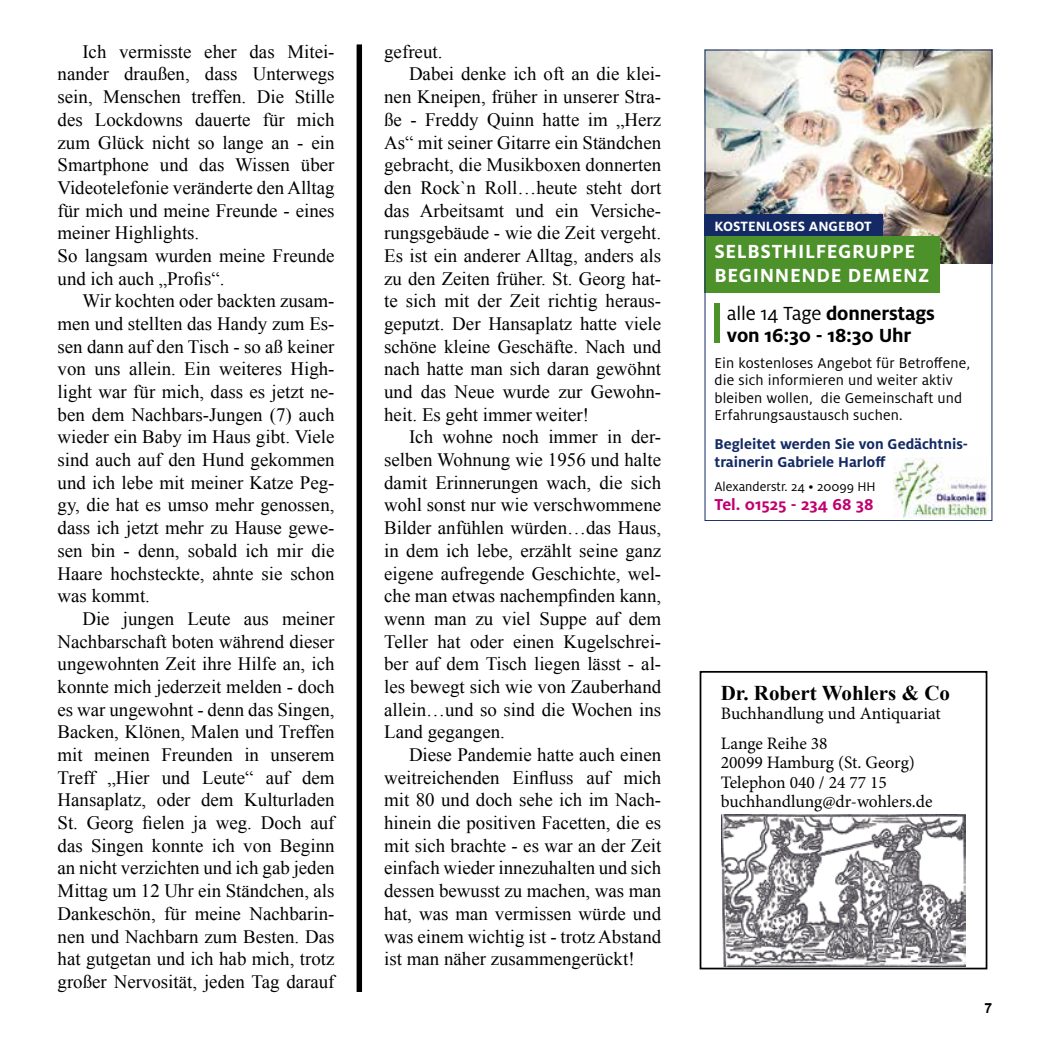
<style>
.page{position:relative;width:1042px;height:1042px;background:#fff}
.page>*{position:absolute;margin:0;border:0;box-sizing:border-box;transform-origin:0 0}
.t1{font:700 21px/22.4px "Milo Pro";letter-spacing:-.01em;color:#000}
.t2{font:700 21px/24.5px "Milo Pro";letter-spacing:.03em;color:#fff}
.t3{font:700 21px "Times New Roman";color:#000}
.t4{font:18.9px/22.8px "Times New Roman";color:#000;text-align:justify}
.t5{font:17.5px/19.2px "Minion Pro";letter-spacing:-.005em;color:#000}
.t6{font:700 17.5px "Milo Pro";color:#c00070}
.t7{font:15.75px/17.5px "Milo Pro";letter-spacing:.01em;color:#000}
.t8{font:700 15.75px/18.9px "Milo Pro";color:#132a64}
.t9{font:700 14.88px "Milo Pro";color:#fff}
.t10{font:14px "Milo Pro";color:#000}
.t11{font:700 14px "Arial";color:#000}
.s1{font-weight:400}
</style>
<div class="page">
<img style="left:706px;top:52px;width:284px;height:212px">
<img style="left:893px;top:457px;width:95px;height:60px">
<div style="left:704px;top:236px;width:236px;height:57px;background:#4d912a"></div>
<div style="left:704px;top:215px;width:179px;height:21px;background:#132a64"></div>
<div style="left:714px;top:303px;width:6px;height:40px;background:#4d912a"></div>
<div style="left:704px;top:50px;width:288px;height:471px;border:1px solid #132a64"></div>
<div style="left:699px;top:671px;width:288px;height:298px;border:2px solid #000"></div>
<img style="left:721px;top:814px;width:245px;height:152px">
<div style="left:357px;top:45px;width:5px;height:947px;background:#000"></div>
<p class="t4" style="left:58px;top:40px;width:279px;text-align:left;text-indent:25px">Ich vermisste eher das Mitei&shy;nander draußen, dass Unterwegs sein, Menschen treffen. Die Stille des Lockdowns dauerte für mich zum Glück nicht so lange an - ein<br>Smartphone und das Wissen über<br>Videotelefonie veränderte den Alltag für mich und meine Freunde - eines meiner Highlights.<br>So langsam wurden meine Freunde und ich auch „Profis“.</p>
<p class="t4" style="left:58px;top:289px;width:279px;text-indent:25px">Wir kochten oder backten zusam&shy;men und stellten das Handy zum Es&shy;sen dann auf den Tisch - so aß keiner von uns allein. Ein weiteres High&shy;light war für mich, dass es jetzt ne&shy;ben dem Nachbars-Jungen (7) auch wieder ein Baby im Haus gibt. Viele sind auch auf den Hund gekommen und ich lebe mit meiner Katze Peg&shy;gy, die hat es umso mehr genossen, dass ich jetzt mehr zu Hause gewe&shy;sen bin - denn, sobald ich mir die Haare hochsteckte, ahnte sie schon was kommt.</p>
<p class="t4" style="left:58px;top:607px;width:279px;text-indent:25px">Die jungen Leute aus meiner Nachbarschaft boten während dieser ungewohnten Zeit ihre Hilfe an, ich konnte mich jederzeit melden - doch es war ungewohnt - denn das Singen, Backen, Klönen, Malen und Treffen mit meinen Freunden in unserem Treff „Hier und Leute“ auf dem Hansaplatz, oder dem Kulturladen St. Georg fielen ja weg. Doch auf das Singen konnte ich von Beginn an nicht verzichten und ich gab jeden Mittag um 12 Uhr ein Ständchen, als Dankeschön, für meine Nachbarin&shy;nen und Nachbarn zum Besten. Das hat gutgetan und ich hab mich, trotz großer Nervosität, jeden Tag darauf</p>
<p class="t4" style="left:384px;top:40px;width:60px">gefreut.</p>
<p class="t4" style="left:409px;top:62px;width:254px">Dabei denke ich oft an die klei-</p>
<p class="t4" style="left:384px;top:85px;width:278px">nen Kneipen, früher in unserer Stra-</p>
<p class="t4" style="left:384px;top:108px;width:278px">ße - Freddy Quinn hatte im „Herz</p>
<p class="t4" style="left:384px;top:130px;width:278px">As“ mit seiner Gitarre ein Ständchen</p>
<p class="t4" style="left:384px;top:153px;width:278px">gebracht, die Musikboxen donnerten</p>
<p class="t4" style="left:384px;top:176px;width:278px">den Rock`n Roll…heute steht dort</p>
<p class="t4" style="left:384px;top:199px;width:278px">das Arbeitsamt und ein Versiche-</p>
<p class="t4" style="left:384px;top:221px;width:278px">rungsgebäude - wie die Zeit vergeht.</p>
<p class="t4" style="left:384px;top:244px;width:278px">Es ist ein anderer Alltag, anders als</p>
<p class="t4" style="left:384px;top:267px;width:278px">zu den Zeiten früher. St. Georg hat-</p>
<p class="t4" style="left:384px;top:289px;width:278px">te sich mit der Zeit richtig heraus-</p>
<p class="t4" style="left:384px;top:312px;width:278px">geputzt. Der Hansaplatz hatte viele</p>
<p class="t4" style="left:384px;top:335px;width:278px">schöne kleine Geschäfte. Nach und</p>
<p class="t4" style="left:384px;top:357px;width:278px">nach hatte man sich daran gewöhnt</p>
<p class="t4" style="left:384px;top:380px;width:278px">und das Neue wurde zur Gewohn-</p>
<p class="t4" style="left:384px;top:403px;width:206px">heit. Es geht immer weiter!</p>
<p class="t4" style="left:409px;top:425px;width:254px">Ich wohne noch immer in der-</p>
<p class="t4" style="left:384px;top:448px;width:278px">selben Wohnung wie 1956 und halte</p>
<p class="t4" style="left:384px;top:471px;width:278px">damit Erinnerungen wach, die sich</p>
<p class="t4" style="left:384px;top:493px;width:278px">wohl sonst nur wie verschwommene</p>
<p class="t4" style="left:384px;top:516px;width:278px">Bilder anfühlen würden…das Haus,</p>
<p class="t4" style="left:384px;top:539px;width:278px">in dem ich lebe, erzählt seine ganz</p>
<p class="t4" style="left:384px;top:561px;width:278px">eigene aufregende Geschichte, wel-</p>
<p class="t4" style="left:384px;top:584px;width:278px">che man etwas nachempfinden kann,</p>
<p class="t4" style="left:384px;top:607px;width:279px">wenn man zu viel Suppe auf dem</p>
<p class="t4" style="left:384px;top:629px;width:278px">Teller hat oder einen Kugelschrei-</p>
<p class="t4" style="left:384px;top:652px;width:278px">ber auf dem Tisch liegen lässt - al-</p>
<p class="t4" style="left:384px;top:675px;width:278px">les bewegt sich wie von Zauberhand</p>
<p class="t4" style="left:384px;top:697px;width:278px">allein…und so sind die Wochen ins</p>
<p class="t4" style="left:384px;top:720px;width:122px">Land gegangen.</p>
<p class="t4" style="left:409px;top:743px;width:254px">Diese Pandemie hatte auch einen</p>
<p class="t4" style="left:384px;top:766px;width:278px">weitreichenden Einfluss auf mich</p>
<p class="t4" style="left:384px;top:788px;width:278px">mit 80 und doch sehe ich im Nach-</p>
<p class="t4" style="left:384px;top:811px;width:279px">hinein die positiven Facetten, die es</p>
<p class="t4" style="left:384px;top:834px;width:279px">mit sich brachte - es war an der Zeit</p>
<p class="t4" style="left:384px;top:856px;width:279px">einfach wieder innezuhalten und sich</p>
<p class="t4" style="left:384px;top:879px;width:278px">dessen bewusst zu machen, was man</p>
<p class="t4" style="left:384px;top:902px;width:278px">hat, was man vermissen würde und</p>
<p class="t4" style="left:384px;top:924px;width:278px">was einem wichtig ist - trotz Abstand</p>
<p class="t4" style="left:384px;top:947px;width:252px">ist man näher zusammengerückt!</p>
<p class="t9" style="left:714px;top:218px;width:159px">KOSTENLOSES ANGEBOT</p>
<p class="t2" style="left:714px;top:239px;width:216px">SELBSTHILFEGRUPPE<br>BEGINNENDE DEMENZ</p>
<p class="t1" style="left:727px;top:302px;width:210px"><span class="s1">alle 14 Tage</span> donnerstags von 16:30 - 18:30 Uhr</p>
<p class="t7" style="left:714px;top:354px;width:257px">Ein kostenloses Angebot für Betroffene, die sich informieren und weiter aktiv bleiben wollen, die Gemeinschaft und Erfahrungsaustausch suchen.</p>
<p class="t8" style="left:714px;top:434px;width:255px">Begleitet werden Sie von Gedächtnis&shy;trainerin Gabriele Harloff</p>
<p class="t10" style="left:714px;top:479px;width:163px">Alexanderstr. 24 • 20099 HH</p>
<p class="t6" style="left:714px;top:495px;width:160px">Tel. 01525 - 234 68 38</p>
<p class="t3" style="left:721px;top:678px;width:231px">Dr. Robert Wohlers &amp; Co</p>
<p class="t5" style="left:721px;top:699px;width:222px;line-height:29.8px">Buchhandlung und Antiquariat<br>Lange Reihe 38</p>
<p class="t5" style="left:721px;top:753px;width:213px">20099 Hamburg (St. Georg)<br>Telephon 040 / 24 77 15 buchhandlung@dr-wohlers.de</p>
<p class="t11" style="left:984px;top:999px;width:9px">7</p>
</div>
